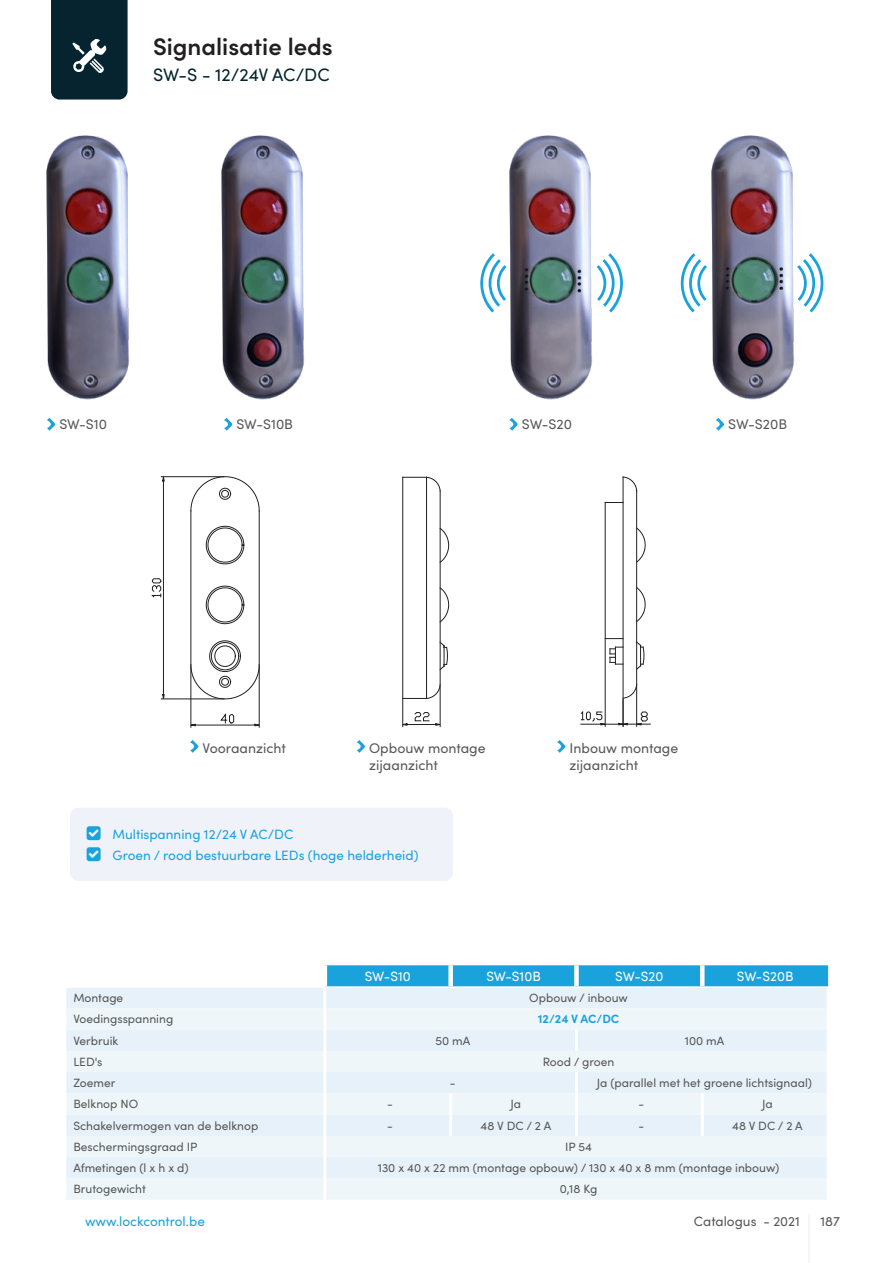
<style>
.page{position:relative;width:893px;height:1263px;background:#fff}
.page>*{position:absolute;margin:0;border:0;box-sizing:border-box;transform-origin:0 0}
.t1{font:600 24px "Sofia Pro";color:#231f20}
.t2{font:18px "Sofia Pro";letter-spacing:-.005em;color:#032430}
.t3{font:13.95px/16.8px "Sofia Pro";color:#585858}
.t4{font:13.5px "Sofia Pro";color:#1aa2dc}
.Tabelhoofd{font:13.5px "Sofia Pro";color:#fff}
.t5{font:13.5px "Sofia Pro";color:#585858}
.Overige_kolommen{font:12px "Sofia Pro";color:#585858}
.Kolom_1{font:12px "Sofia Pro";color:#585858}
.Overige_kolommen-2{font:700 12px "Sofia Pro";color:#1aa2dc}
</style>
<div class="page">
<svg style="left:51px;top:0;width:77px;height:100px;background:#17333e"></svg>
<hr style="left:809px;top:1214px;width:1px;height:49px;background:#e8eef5">
<img style="left:46px;top:135px;width:84px;height:265px">
<svg style="left:47px;top:418px;width:8px;height:13px"></svg>
<hr style="left:623px;top:477px;width:1px;height:221px;background:#231f20">
<hr style="left:636px;top:491px;width:1px;height:193px;background:#231f20">
<svg style="left:623px;top:477px;width:14px;height:14px"></svg>
<svg style="left:636px;top:528px;width:9px;height:34px"></svg>
<svg style="left:636px;top:587px;width:9px;height:35px"></svg>
<svg style="left:636px;top:641px;width:8px;height:29px"></svg>
<svg style="left:606px;top:502px;width:17px;height:1px"></svg>
<hr style="left:605px;top:502px;width:1px;height:137px;background:#231f20">
<svg style="left:606px;top:638px;width:17px;height:1px"></svg>
<svg style="left:610px;top:647px;width:13px;height:18px"></svg>
<hr style="left:605px;top:640px;width:1px;height:86px;background:#231f20">
<hr style="left:581px;top:724px;width:42px;height:1px;background:#231f20">
<svg style="left:581px;top:711px;width:26px;height:14px"></svg>
<svg style="left:618px;top:684px;width:32px;height:42px"></svg>
<svg style="left:557px;top:740px;width:8px;height:13px"></svg>
<hr style="left:402px;top:477px;width:1px;height:221px;background:#231f20">
<hr style="left:426px;top:477px;width:1px;height:221px;background:#231f20">
<hr style="left:440px;top:491px;width:1px;height:194px;background:#231f20">
<svg style="left:403px;top:477px;width:37px;height:14px"></svg>
<svg style="left:440px;top:528px;width:9px;height:35px"></svg>
<svg style="left:440px;top:587px;width:9px;height:35px"></svg>
<svg style="left:440px;top:642px;width:8px;height:28px"></svg>
<svg style="left:402px;top:684px;width:39px;height:43px"></svg>
<svg style="left:357px;top:740px;width:8px;height:13px"></svg>
<hr style="left:191px;top:511px;width:1px;height:154px;background:#231f20">
<hr style="left:259px;top:511px;width:1px;height:154px;background:#231f20">
<hr style="left:191px;top:666px;width:1px;height:61px;background:#231f20">
<hr style="left:259px;top:666px;width:1px;height:61px;background:#231f20">
<hr style="left:195px;top:725px;width:60px;height:1px;background:#231f20">
<svg style="left:221px;top:714px;width:13px;height:9px"></svg>
<svg style="left:191px;top:476px;width:69px;height:35px"></svg>
<svg style="left:206px;top:526px;width:38px;height:38px"></svg>
<svg style="left:206px;top:586px;width:38px;height:38px"></svg>
<svg style="left:191px;top:640px;width:69px;height:59px"></svg>
<hr style="left:161px;top:476px;width:63px;height:1px;background:#231f20">
<hr style="left:161px;top:699px;width:63px;height:1px;background:#231f20">
<hr style="left:163px;top:481px;width:1px;height:214px;background:#231f20">
<svg style="left:162px;top:476px;width:3px;height:5px"></svg>
<svg style="left:162px;top:694px;width:3px;height:6px"></svg>
<svg style="left:152px;top:578px;width:9px;height:19px"></svg>
<svg style="left:190px;top:740px;width:8px;height:13px"></svg>
<img style="left:509px;top:135px;width:84px;height:265px">
<svg style="left:509px;top:418px;width:9px;height:13px"></svg>
<img style="left:221px;top:135px;width:84px;height:265px">
<svg style="left:224px;top:418px;width:8px;height:13px"></svg>
<img style="left:711px;top:135px;width:84px;height:265px">
<svg style="left:716px;top:418px;width:8px;height:13px"></svg>
<svg style="left:480px;top:253px;width:26px;height:59px"></svg>
<svg style="left:681px;top:253px;width:26px;height:59px"></svg>
<svg style="left:597px;top:253px;width:26px;height:59px"></svg>
<svg style="left:797px;top:253px;width:26px;height:59px"></svg>
<div style="left:70px;top:808px;width:383px;height:52px;background:#eff2f9;border-radius:9px"></div>
<div style="left:70px;top:829px;width:383px;height:52px;background:#eff2f9;border-radius:9px"></div>
<div style="left:327px;top:965px;width:501px;height:21px;background:#1aa2dc"></div>
<div style="left:66px;top:988px;width:761px;height:20px;background:#e6f1f9"></div>
<svg style="left:66px;top:1008px;width:761px;height:192px;fill:#eff6f9"></svg>
<div style="left:448px;top:965px;width:5px;height:21px;background:#fff"></div>
<div style="left:574px;top:965px;width:5px;height:21px;background:#fff"></div>
<hr style="left:700px;top:965px;width:4px;height:21px;background:#fff">
<hr style="left:449px;top:1115px;width:3px;height:21px;background:#fff">
<hr style="left:575px;top:1115px;width:3px;height:21px;background:#fff">
<hr style="left:701px;top:1115px;width:3px;height:21px;background:#fff">
<hr style="left:323px;top:1093px;width:3px;height:22px;background:#fff">
<hr style="left:323px;top:1115px;width:3px;height:21px;background:#fff">
<hr style="left:449px;top:1093px;width:3px;height:22px;background:#fff">
<hr style="left:575px;top:1093px;width:3px;height:22px;background:#fff">
<hr style="left:701px;top:1093px;width:3px;height:22px;background:#fff">
<hr style="left:323px;top:988px;width:3px;height:20px;background:#fff">
<hr style="left:323px;top:1008px;width:3px;height:21px;background:#fff">
<hr style="left:323px;top:1029px;width:3px;height:22px;background:#fff">
<hr style="left:575px;top:1029px;width:3px;height:22px;background:#fff">
<hr style="left:323px;top:1051px;width:3px;height:21px;background:#fff">
<hr style="left:323px;top:1072px;width:3px;height:21px;background:#fff">
<hr style="left:575px;top:1072px;width:3px;height:21px;background:#fff">
<hr style="left:323px;top:1136px;width:3px;height:21px;background:#fff">
<hr style="left:323px;top:1157px;width:3px;height:21px;background:#fff">
<hr style="left:323px;top:1178px;width:3px;height:22px;background:#fff">
<p class="t1" style="left:153px;top:29px;width:181px">Signalisatie leds</p>
<p class="t2" style="left:153px;top:62px;width:178px">SW-S - 12/24V AC/DC</p>
<p class="t3" style="left:59px;top:415px;width:49px">SW-S10</p>
<p class="t3" style="left:236px;top:415px;width:58px">SW-S10B</p>
<p class="t3" style="left:522px;top:415px;width:52px">SW-S20</p>
<p class="t3" style="left:728px;top:415px;width:60px">SW-S20B</p>
<p class="t3" style="left:203px;top:739px;width:85px">Vooraanzicht</p>
<p class="t3" style="left:369px;top:739px;width:118px">Opbouw montage zijaanzicht</p>
<p class="t3" style="left:570px;top:739px;width:110px">Inbouw montage zijaanzicht</p>
<p class="t4" style="left:112px;top:824px;width:182px">Multispanning 12/24 V AC/DC</p>
<p class="t4" style="left:112px;top:845px;width:307px">Groen / rood bestuurbare LEDs (hoge helderheid)</p>
<p class="Tabelhoofd" style="left:365px;top:966px;width:47px">SW-S10</p>
<p class="Tabelhoofd" style="left:486px;top:966px;width:56px">SW-S10B</p>
<p class="Tabelhoofd" style="left:615px;top:966px;width:50px">SW-S20</p>
<p class="Tabelhoofd" style="left:737px;top:966px;width:58px">SW-S20B</p>
<p class="Kolom_1" style="left:73px;top:989px;width:51px">Montage</p>
<p class="Overige_kolommen" style="left:529px;top:989px;width:100px">Opbouw / inbouw</p>
<p class="Kolom_1" style="left:73px;top:1010px;width:101px">Voedingsspanning</p>
<p class="Overige_kolommen-2" style="left:538px;top:1010px;width:83px">12/24 V AC/DC</p>
<p class="Kolom_1" style="left:73px;top:1031px;width:46px">Verbruik</p>
<p class="Overige_kolommen" style="left:436px;top:1031px;width:36px">50 mA</p>
<p class="Overige_kolommen" style="left:685px;top:1031px;width:41px">100 mA</p>
<p class="Kolom_1" style="left:73px;top:1053px;width:31px">LED's</p>
<p class="Overige_kolommen" style="left:543px;top:1053px;width:73px">Rood / groen</p>
<p class="Kolom_1" style="left:73px;top:1074px;width:44px">Zoemer</p>
<p class="Overige_kolommen" style="left:450px;top:1074px;width:7px">-</p>
<p class="Overige_kolommen" style="left:597px;top:1074px;width:217px">Ja (parallel met het groene lichtsignaal)</p>
<p class="Kolom_1" style="left:73px;top:1095px;width:66px">Belknop NO</p>
<p class="Overige_kolommen" style="left:387px;top:1095px;width:7px">-</p>
<p class="Overige_kolommen" style="left:510px;top:1095px;width:12px">Ja</p>
<p class="Overige_kolommen" style="left:639px;top:1095px;width:7px">-</p>
<p class="Overige_kolommen" style="left:762px;top:1095px;width:12px">Ja</p>
<p class="Kolom_1" style="left:73px;top:1117px;width:186px">Schakelvermogen van de belknop</p>
<p class="Overige_kolommen" style="left:387px;top:1117px;width:7px">-</p>
<p class="Overige_kolommen" style="left:481px;top:1117px;width:72px">48 V DC / 2 A</p>
<p class="Overige_kolommen" style="left:639px;top:1117px;width:7px">-</p>
<p class="Overige_kolommen" style="left:732px;top:1117px;width:72px">48 V DC / 2 A</p>
<p class="Kolom_1" style="left:73px;top:1138px;width:126px">Beschermingsgraad IP</p>
<p class="Overige_kolommen" style="left:565px;top:1138px;width:28px">IP 54</p>
<p class="Kolom_1" style="left:73px;top:1159px;width:117px">Afmetingen (l x h x d)</p>
<p class="Overige_kolommen" style="left:378px;top:1159px;width:403px">130 x 40 x 22 mm (montage opbouw) / 130 x 40 x 8 mm (montage inbouw)</p>
<p class="Kolom_1" style="left:73px;top:1180px;width:74px">Brutogewicht</p>
<p class="Overige_kolommen" style="left:560px;top:1180px;width:39px">0,18 Kg</p>
<p class="t4" style="left:85px;top:1212px;width:121px">www.lockcontrol.be</p>
<p class="t5" style="left:694px;top:1212px;width:108px">Catalogus - 2021</p>
<p class="t5" style="left:820px;top:1212px;width:21px">187</p>
</div>
